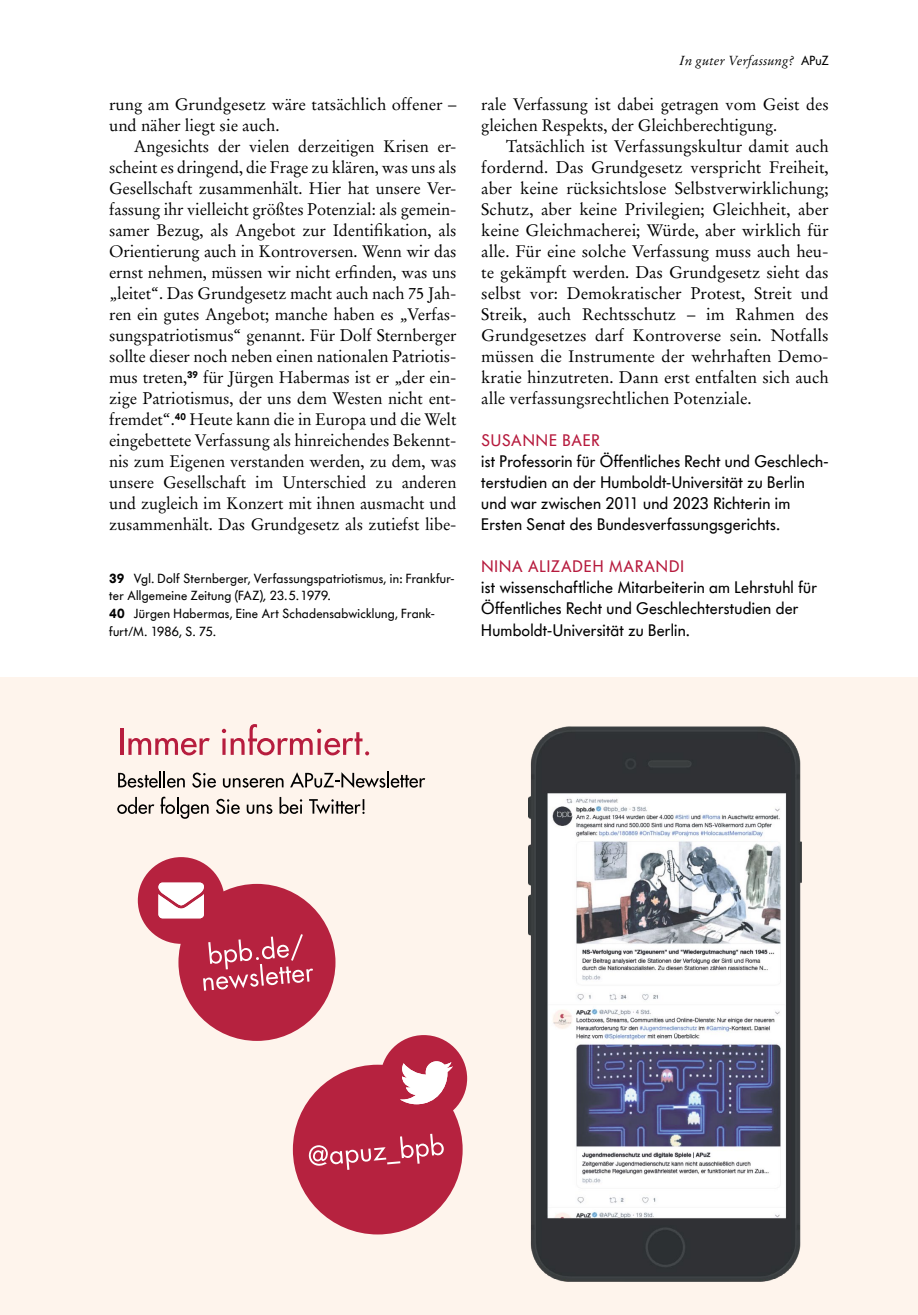
<style>
.page{position:relative;width:918px;height:1315px;background:#fff}
.page>*{position:absolute;margin:0;border:0;box-sizing:border-box;transform-origin:0 0}
.A_Absatz{font:16.62px/21px "Stempel Garamond LT Pro";letter-spacing:-.005em;color:#000;text-align:justify}
.Autor-Info{font:16.62px/21px "Futura BQ";letter-spacing:.015em;color:#000}
.A_Absatz-1{font:16.62px/21px "Stempel Garamond LT Pro";color:#000}
.A_Fußnote{font:13.12px/17.5px "Futura BQ";letter-spacing:.02em;color:#000}
.t1{font:italic 13.12px "Stempel Garamond LT Pro";color:#000}
.s1{font-weight:600}
.s2{font-style:italic}
.s3{font-family:"Futura BQ";font-style:normal}
.s4{color:#b61a3d}
</style>
<div class="page">
<div style="left:0;top:677px;width:918px;height:638px;background:#fef4ec"></div>
<hr style="left:121px;top:728px;width:3px;height:27px;background:#b71d3e">
<svg style="left:128px;top:738px;width:82px;height:17px"></svg>
<svg style="left:222px;top:724px;width:147px;height:31px"></svg>
<svg style="left:118px;top:771px;width:67px;height:16px"></svg>
<svg style="left:192px;top:772px;width:24px;height:15px"></svg>
<svg style="left:223px;top:778px;width:60px;height:9px"></svg>
<svg style="left:290px;top:771px;width:135px;height:17px"></svg>
<svg style="left:117px;top:797px;width:37px;height:17px"></svg>
<svg style="left:160px;top:796px;width:49px;height:23px"></svg>
<svg style="left:216px;top:799px;width:24px;height:15px"></svg>
<svg style="left:247px;top:804px;width:25px;height:10px"></svg>
<svg style="left:279px;top:797px;width:23px;height:17px"></svg>
<svg style="left:309px;top:799px;width:56px;height:15px"></svg>
<img style="left:528px;top:727px;width:273px;height:554px">
<div style="left:293px;top:1064px;width:170px;height:170px;background:#b6223f;border-radius:50%"></div>
<svg style="left:308px;top:1133px;width:136px;height:37px"></svg>
<div style="left:380px;top:1035px;width:87px;height:86px;background:#b6223f;border-radius:50%"></div>
<svg style="left:400px;top:1061px;width:53px;height:43px"></svg>
<div style="left:178px;top:884px;width:157px;height:157px;background:#b6223f;border-radius:50%"></div>
<div style="left:138px;top:857px;width:86px;height:87px;background:#b6223f;border-radius:50%"></div>
<svg style="left:158px;top:882px;width:46px;height:36px;background:#f5e3e7"></svg>
<svg style="left:203px;top:934px;width:110px;height:56px"></svg>
<p class="A_Absatz-1" style="left:109px;top:94px;width:349px">rung am Grundgesetz wäre tatsächlich offener – und näher liegt sie auch.</p>
<p class="A_Absatz" style="left:109px;top:136px;width:349px;text-indent:25px">Angesichts der vielen derzeitigen Krisen er&shy;scheint es dringend, die Frage zu klären, was uns als Gesellschaft zusammenhält. Hier hat unsere Ver&shy;fassung ihr vielleicht größtes Potenzial: als gemein&shy;samer Bezug, als Angebot zur Identifikation, als Orientierung auch in Kontroversen. Wenn wir das ernst nehmen, müssen wir nicht erfinden, was uns „leitet“. Das Grundgesetz macht auch nach 75 Jah&shy;ren ein gutes Angebot; manche haben es „Verfas&shy;sungspatriotismus“ genannt. Für Dolf Sternberger sollte dieser noch neben einen nationalen Patriotis&shy;mus treten,<sup>39</sup> für Jürgen Habermas ist er „der ein&shy;zige Patriotismus, der uns dem Westen nicht ent&shy;fremdet“.<sup>40</sup> Heute kann die in Europa und die Welt eingebettete Verfassung als hinreichendes Bekennt&shy;nis zum Eigenen verstanden werden, zu dem, was unsere Gesellschaft im Unterschied zu anderen und zugleich im Konzert mit ihnen ausmacht und zusammenhält. Das Grundgesetz als zutiefst libe-</p>
<p class="A_Fußnote" style="left:109px;top:569px;width:347px"><span class="s1">39</span> Vgl. Dolf Sternberger, Verfassungspatriotismus, in: Frankfur&shy;ter Allgemeine Zeitung (FAZ)<span class="s2">,</span> 23.5.1979.</p>
<p class="A_Fußnote" style="left:109px;top:604px;width:326px"><span class="s1">40</span> Jürgen Habermas, Eine Art Schadensabwicklung, Frank&shy;furt/M. 1986, S. 75.</p>
<p class="t1" style="left:679px;top:52px;width:151px">In guter Verfassung? <span class="s3">APuZ</span></p>
<p class="A_Absatz" style="left:481px;top:94px;width:349px">rale Verfassung ist dabei getragen vom Geist des gleichen Respekts, der Gleichberechtigung.</p>
<p class="A_Absatz" style="left:481px;top:136px;width:349px;text-indent:25px">Tatsächlich ist Verfassungskultur damit auch fordernd. Das Grundgesetz verspricht Freiheit, aber keine rücksichtslose Selbstverwirklichung; Schutz, aber keine Privilegien; Gleichheit, aber keine Gleichmacherei; Würde, aber wirklich für alle. Für eine solche Verfassung muss auch heu&shy;te gekämpft werden. Das Grundgesetz sieht das selbst vor: Demokratischer Protest, Streit und Streik, auch Rechtsschutz – im Rahmen des Grundgesetzes darf Kontroverse sein. Notfalls müssen die Instrumente der wehrhaften Demo&shy;kratie hinzutreten. Dann erst entfalten sich auch alle verfassungsrechtlichen Potenziale.</p>
<p class="Autor-Info" style="left:481px;top:430px;width:349px"><span class="s4">SUSANNE BAER<br></span>ist Professorin für Öffentliches Recht und Geschlech&shy;terstudien an der Humboldt-Universität zu Berlin und war zwischen 2011 und 2023 Richterin im Ersten Senat des Bundesverfassungsgerichts.</p>
<p class="Autor-Info" style="left:481px;top:556px;width:337px"><span class="s4">NINA ALIZADEH MARANDI<br></span>ist wissenschaftliche Mitarbeiterin am Lehrstuhl für Öffentliches Recht und Geschlechterstudien der Humboldt-Universität zu Berlin.</p>
</div>
